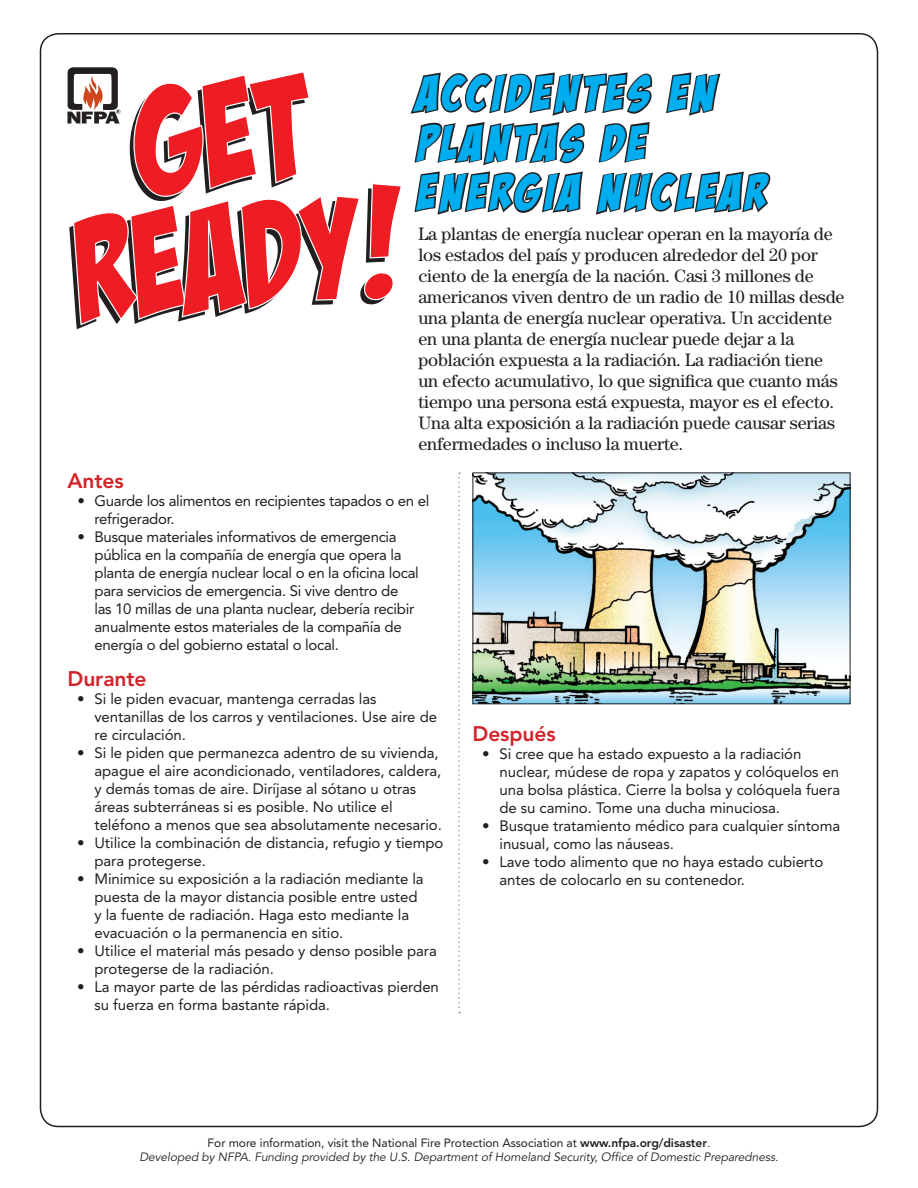
<style>
.page{position:relative;width:918px;height:1188px;background:#fff}
.page>*{position:absolute;margin:0;border:0;box-sizing:border-box;transform-origin:0 0}
.t1{font:49.5px/49.5px "Bada Boom BB";letter-spacing:.1em;color:#00aeef}
.t2{font:800 21px "Avenir";letter-spacing:-.005em;color:#d1232a}
.t3{font:18px/21px "Century";letter-spacing:-.01em;color:#231f20}
.t4{font:15px/18px "Avenir";letter-spacing:-.005em;color:#231f20}
.t5{font:italic 12px "Avenir";letter-spacing:-.005em;color:#231f20}
.t6{font:12px "Avenir";letter-spacing:-.005em;color:#231f20}
.s1{font-weight:800}
.s2{font-style:italic}
</style>
<div class="page">
<svg style="left:458px;top:472px;width:2px;height:541px"></svg>
<svg style="left:68px;top:33px;width:704px;height:296px"></svg>
<img style="left:475px;top:474px;width:373px;height:228px">
<p class="t1" style="left:418px;top:69px;width:298px">ACCIDENTES EN<br>PLANTAS DE</p>
<p class="t1" style="left:418px;top:168px;width:349px">ENERGIA NUCLEAR</p>
<p class="t3" style="left:418px;top:223px;width:428px">La plantas de energía nuclear operan en la mayoría de los estados del país y producen alrededor del 20 por ciento de la energía de la nación. Casi 3 millones de americanos viven dentro de un radio de 10 millas desde una planta de energía nuclear operativa. Un accidente en una planta de energía nuclear puede dejar a la población expuesta a la radiación. La radiación tiene un efecto acumulativo, lo que significa que cuanto más tiempo una persona está expuesta, mayor es el efecto.<br>Una alta exposición a la radiación puede causar serias enfermedades o incluso la muerte.</p>
<p class="t2" style="left:68px;top:469px;width:58px">Antes</p>
<p class="t4" style="left:94px;top:492px;width:336px;text-indent:-17px">• Guarde los alimentos en recipientes tapados o en el refrigerador.</p>
<p class="t4" style="left:94px;top:528px;width:326px;text-indent:-17px">• Busque materiales informativos de emergencia pública en la compañía de energía que opera la planta de energía nuclear local o en la oficina local para servicios de emergencia. Si vive dentro de las 10 millas de una planta nuclear, debería recibir anualmente estos materiales de la compañía de energía o del gobierno estatal o local.</p>
<p class="t2" style="left:68px;top:667px;width:81px">Durante</p>
<p class="t4" style="left:94px;top:690px;width:344px;text-indent:-17px">• Si le piden evacuar, mantenga cerradas las ventanillas de los carros y ventilaciones. Use aire de re circulación.</p>
<p class="t4" style="left:94px;top:744px;width:349px;text-indent:-17px">• Si le piden que permanezca adentro de su vivienda, apague el aire acondicionado, ventiladores, caldera, y demás tomas de aire. Diríjase al sótano u otras áreas subterráneas si es posible. No utilice el teléfono a menos que sea absolutamente necesario.</p>
<p class="t4" style="left:94px;top:834px;width:351px;text-indent:-17px">• Utilice la combinación de distancia, refugio y tiempo para protegerse.</p>
<p class="t4" style="left:94px;top:870px;width:331px;text-indent:-17px">• Minimice su exposición a la radiación mediante la puesta de la mayor distancia posible entre usted y la fuente de radiación. Haga esto mediante la evacuación o la permanencia en sitio.</p>
<p class="t4" style="left:94px;top:942px;width:344px;text-indent:-17px">• Utilice el material más pesado y denso posible para protegerse de la radiación.</p>
<p class="t4" style="left:94px;top:978px;width:346px;text-indent:-17px">• La mayor parte de las pérdidas radioactivas pierden su fuerza en forma bastante rápida.</p>
<p class="t2" style="left:472px;top:721px;width:85px">Después</p>
<p class="t4" style="left:500px;top:745px;width:342px;text-indent:-17px">• Si cree que ha estado expuesto a la radiación nuclear, múdese de ropa y zapatos y colóquelos en una bolsa plástica. Cierre la bolsa y colóquela fuera de su camino. Tome una ducha minuciosa.</p>
<p class="t4" style="left:500px;top:817px;width:342px;text-indent:-17px">• Busque tratamiento médico para cualquier síntoma inusual, como las náuseas.</p>
<p class="t4" style="left:500px;top:853px;width:325px;text-indent:-17px">• Lave todo alimento que no haya estado cubierto antes de colocarlo en su contenedor.</p>
<p class="t6" style="left:208px;top:1135px;width:504px">For more information, visit the National Fire Protection Association at <span class="s1">www.nfpa.org/disaster</span><span class="s2">.</span></p>
<p class="t5" style="left:139px;top:1150px;width:641px">Developed by NFPA. Funding provided by the U.S. Department of Homeland Security, Office of Domestic Preparedness.</p>
</div>
